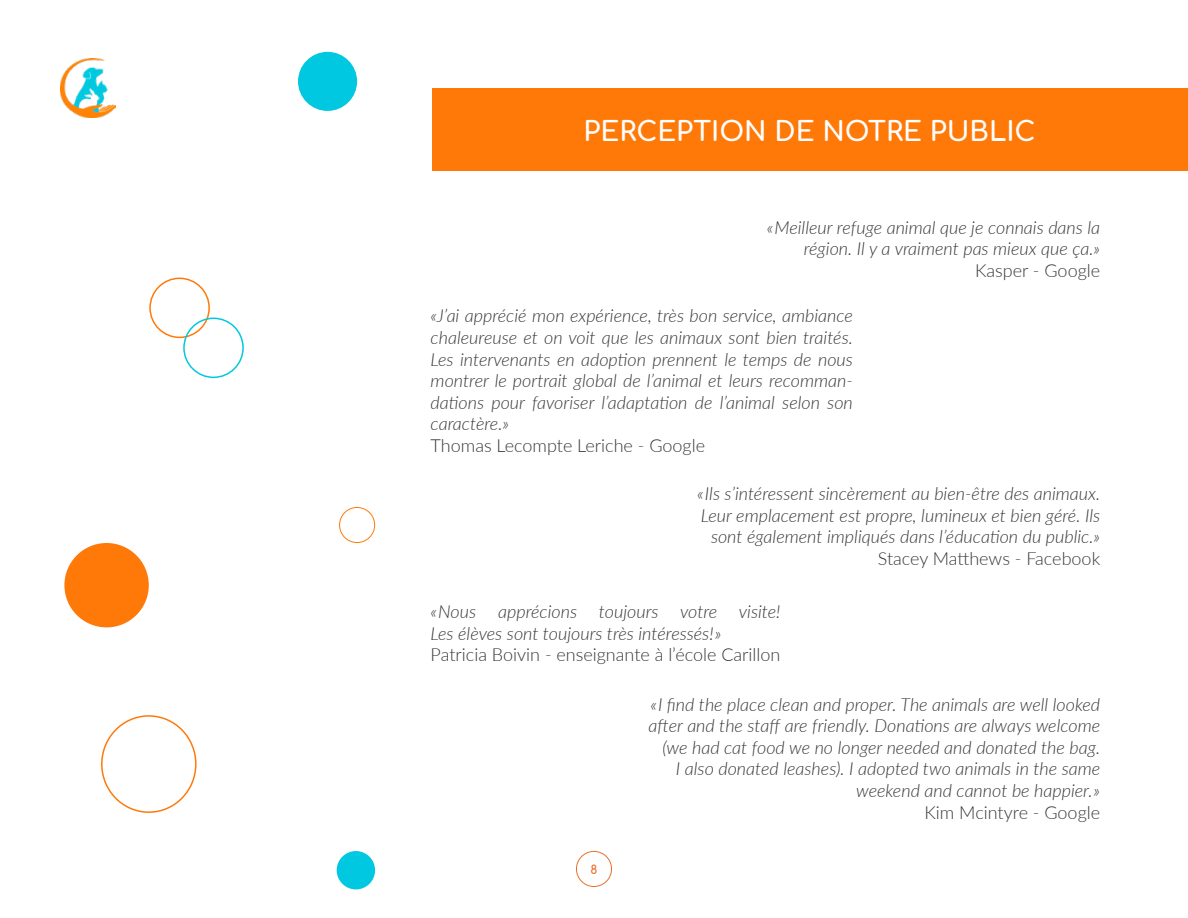
<style>
.page{position:relative;width:1188px;height:918px;background:#fff}
.page>*{position:absolute;margin:0;border:0;box-sizing:border-box;transform-origin:0 0}
.t1{font:700 27px "Comfortaa";color:#fff}
.t2{font:italic 300 18px/21.6px "Lato";color:#363636;text-align:right}
.t3{font:300 18px "Lato";color:#363636}
.t4{font:700 12px "Comfortaa";color:#e9702d}
</style>
<div class="page">
<div style="left:149px;top:278px;width:61px;height:60px;border:2px solid #ff7909;border-radius:50%"></div>
<div style="left:298px;top:52px;width:59px;height:59px;background:#00c8e0;border-radius:50%"></div>
<div style="left:64px;top:543px;width:85px;height:84px;background:#ff7909;border-radius:50%"></div>
<div style="left:183px;top:318px;width:61px;height:60px;border:2px solid #00c8e0;border-radius:50%"></div>
<div style="left:337px;top:851px;width:38px;height:38px;background:#00c8e0;border-radius:50%"></div>
<div style="left:101px;top:715px;width:96px;height:98px;border:2px solid #ff7909;border-radius:50%"></div>
<div style="left:339px;top:507px;width:36px;height:36px;border:1px solid #ff7909;border-radius:50%"></div>
<div style="left:432px;top:89px;width:755px;height:82px;background:#ff7909"></div>
<div style="left:576px;top:851px;width:36px;height:36px;border:1px solid #e9702d;border-radius:50%"></div>
<img style="left:60px;top:58px;width:55px;height:59px">
<h1 class="t1" style="left:584px;top:106px;width:454px">PERCEPTION DE NOTRE PUBLIC</h1>
<p class="t2" style="left:767px;top:216px;width:335px">« Meilleur refuge animal que je connais dans la région. Il y a vraiment pas mieux que ça.»</p>
<p class="t3" style="left:975px;top:258px;width:127px">Kasper - Google</p>
<p class="t2" style="left:431px;top:304px;width:424px;text-align:justify">«J’ai apprécié mon expérience, très bon service, ambiance chaleureuse et on voit que les animaux sont bien traités.<br>Les intervenants en adoption prennent le temps de nous montrer le portrait global de l’animal et leurs recomman&shy;dations pour favoriser l’adaptation de l’animal selon son caractère.»</p>
<p class="t3" style="left:431px;top:433px;width:276px">Thomas Lecompte Leriche - Google</p>
<p class="t2" style="left:697px;top:482px;width:404px">« Ils s’intéressent sincèrement au bien-être des animaux.<br>Leur emplacement est propre, lumineux et bien géré. Ils sont également impliqués dans l’éducation du public.»</p>
<p class="t3" style="left:878px;top:546px;width:224px">Stacey Matthews - Facebook</p>
<p class="t2" style="left:431px;top:600px;width:351px;text-align:left">« Nous apprécions toujours votre visite!<br>Les élèves sont toujours très intéressés! »</p>
<p class="t3" style="left:431px;top:642px;width:351px">Patricia Boivin - enseignante à l’école Carillon</p>
<p class="t4" style="left:591px;top:859px;width:8px">8</p>
<p class="t2" style="left:649px;top:693px;width:453px">« I find the place clean and proper. The animals are well looked after and the staff are friendly. Donations are always welcome (we had cat food we no longer needed and donated the bag.<br>I also donated leashes). I adopted two animals in the same weekend and cannot be happier. »</p>
<p class="t3" style="left:924px;top:800px;width:177px">Kim Mcintyre - Google</p>
</div>
